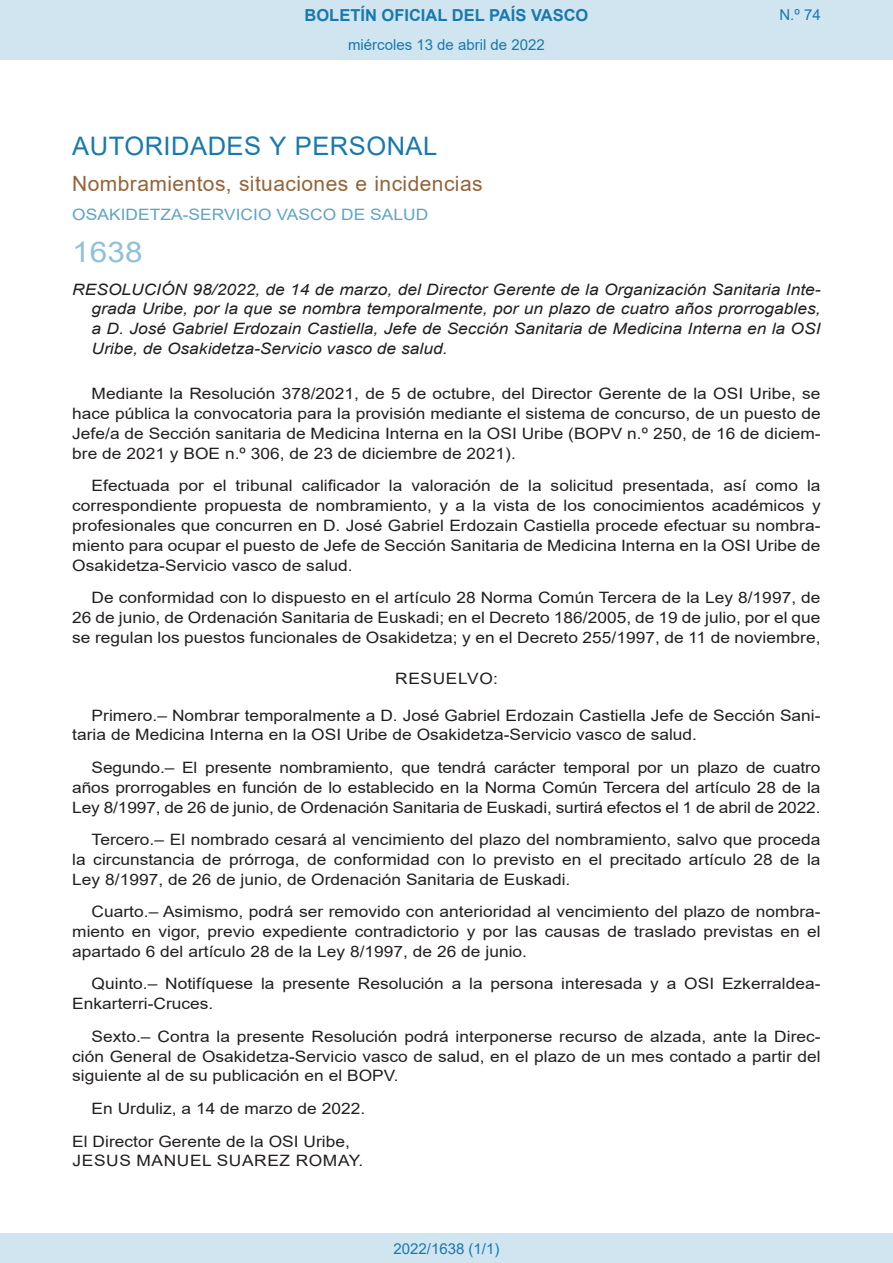
<style>
.page{position:relative;width:893px;height:1263px;background:#fff}
.page>*{position:absolute;margin:0;border:0;box-sizing:border-box;transform-origin:0 0}
.BOPVOrden{font:28.5px "Arial";color:#90c0db;scale:1.11 1}
.BOPVSeccion{font:25.5px "Arial";letter-spacing:.02em;color:#1879ad}
.BOPVSubseccion{font:21px "Arial";letter-spacing:.02em;color:#956338}
.t1{font:700 16.5px "Arial";color:#1879ad}
.BOPVDetalle{font:15.6px/19.8px "Arial";color:#231f20;text-align:justify;scale:1.11 1}
.BOPVTitulo{font:italic 15.6px/19.8px "Arial";color:#231f20;text-align:justify;scale:1.11 1}
.BOPVOrganismo{font:15.6px "Arial";letter-spacing:.005em;color:#5ea4ca;scale:1.11 1}
.BOPVFirmaPuesto{font:15.6px "Arial";color:#231f20;scale:1.11 1}
.BOPVFirmaLugFec{font:15.6px "Arial";color:#231f20;scale:1.11 1}
.BOPVFirmaNombre{font:15.6px "Arial";letter-spacing:.035em;color:#231f20;scale:1.11 1}
.BOPVClave{font:15.6px "Arial";letter-spacing:.035em;color:#231f20;scale:1.11 1}
.Paginacion_Centro{font:15px "Arial";color:#1879ad}
</style>
<div class="page">
<div style="left:0;top:0;width:893px;height:60px;background:#d0e5f0"></div>
<div style="left:0;top:1233px;width:893px;height:30px;background:#d0e5f0"></div>
<p class="t1" style="left:305px;top:3px;width:285px">BOLETÍN OFICIAL DEL PAÍS VASCO</p>
<p class="Paginacion_Centro" style="left:348px;top:35px;width:198px">miércoles 13 de abril de 2022</p>
<p class="Paginacion_Centro" style="left:779px;top:5px;width:43px">N.º 74</p>
<p class="BOPVSeccion" style="left:72px;top:128px;width:366px">AUTORIDADES Y PERSONAL</p>
<p class="BOPVSubseccion" style="left:72px;top:170px;width:412px">Nombramientos, situaciones e incidencias</p>
<p class="BOPVOrganismo" style="left:72px;top:204px;width:322px">OSAKIDETZA-SERVICIO VASCO DE SALUD</p>
<p class="BOPVOrden" style="left:72px;top:232px;width:65px">1638</p>
<p class="BOPVTitulo" style="left:92px;top:279px;width:658px;text-indent:-19px">RESOLUCIÓN 98/2022, de 14 de marzo, del Director Gerente de la Organización Sanitaria Inte&shy;grada Uribe, por la que se nombra temporalmente, por un plazo de cuatro años prorrogables, a D. José Gabriel Erdozain Castiella, Jefe de Sección Sanitaria de Medicina Interna en la OSI Uribe, de Osakidetza-Servicio vasco de salud.</p>
<p class="BOPVDetalle" style="left:72px;top:384px;width:676px;text-indent:19px">Mediante la Resolución 378/2021, de 5 de octubre, del Director Gerente de la OSI Uribe, se hace pública la convocatoria para la provisión mediante el sistema de concurso, de un puesto de Jefe/a de Sección sanitaria de Medicina Interna en la OSI Uribe (BOPV n.º 250, de 16 de diciem&shy;bre de 2021 y BOE n.º 306, de 23 de diciembre de 2021).</p>
<p class="BOPVDetalle" style="left:72px;top:476px;width:676px;text-indent:19px">Efectuada por el tribunal calificador la valoración de la solicitud presentada, así como la correspondiente propuesta de nombramiento, y a la vista de los conocimientos académicos y profesionales que concurren en D. José Gabriel Erdozain Castiella procede efectuar su nombra&shy;miento para ocupar el puesto de Jefe de Sección Sanitaria de Medicina Interna en la OSI Uribe de Osakidetza-Servicio vasco de salud.</p>
<p class="BOPVDetalle" style="left:72px;top:588px;width:676px;text-indent:19px">De conformidad con lo dispuesto en el artículo 28 Norma Común Tercera de la Ley 8/1997, de 26 de junio, de Ordenación Sanitaria de Euskadi; en el Decreto 186/2005, de 19 de julio, por el que se regulan los puestos funcionales de Osakidetza; y en el Decreto 255/1997, de 11 de noviembre,</p>
<p class="BOPVClave" style="left:395px;top:667px;width:94px">RESUELVO:</p>
<p class="BOPVDetalle" style="left:72px;top:705px;width:676px;text-indent:19px">Primero.– Nombrar temporalmente a D. José Gabriel Erdozain Castiella Jefe de Sección Sani&shy;taria de Medicina Interna en la OSI Uribe de Osakidetza-Servicio vasco de salud.</p>
<p class="BOPVDetalle" style="left:72px;top:757px;width:676px;text-indent:19px">Segundo.– El presente nombramiento, que tendrá carácter temporal por un plazo de cuatro años prorrogables en función de lo establecido en la Norma Común Tercera del artículo 28 de la Ley 8/1997, de 26 de junio, de Ordenación Sanitaria de Euskadi, surtirá efectos el 1 de abril de 2022.</p>
<p class="BOPVDetalle" style="left:72px;top:830px;width:676px;text-indent:19px">Tercero.– El nombrado cesará al vencimiento del plazo del nombramiento, salvo que proceda la circunstancia de prórroga, de conformidad con lo previsto en el precitado artículo 28 de la Ley 8/1997, de 26 de junio, de Ordenación Sanitaria de Euskadi.</p>
<p class="BOPVDetalle" style="left:72px;top:902px;width:676px;text-indent:19px">Cuarto.– Asimismo, podrá ser removido con anterioridad al vencimiento del plazo de nombra&shy;miento en vigor, previo expediente contradictorio y por las causas de traslado previstas en el apartado 6 del artículo 28 de la Ley 8/1997, de 26 de junio.</p>
<p class="BOPVDetalle" style="left:72px;top:974px;width:676px;text-indent:19px">Quinto.– Notifíquese la presente Resolución a la persona interesada y a OSI Ezkerraldea-<br>Enkarterri-Cruces.</p>
<p class="BOPVDetalle" style="left:72px;top:1026px;width:676px;text-indent:19px">Sexto.– Contra la presente Resolución podrá interponerse recurso de alzada, ante la Direc&shy;ción General de Osakidetza-Servicio vasco de salud, en el plazo de un mes contado a partir del siguiente al de su publicación en el BOPV.</p>
<p class="BOPVFirmaLugFec" style="left:92px;top:1098px;width:248px">En Urduliz, a 14 de marzo de 2022.</p>
<p class="BOPVFirmaPuesto" style="left:72px;top:1130px;width:252px">El Director Gerente de la OSI Uribe,</p>
<p class="BOPVFirmaNombre" style="left:73px;top:1150px;width:264px">JESUS MANUEL SUAREZ ROMAY.</p>
<p class="Paginacion_Centro" style="left:393px;top:1238px;width:107px">2022/1638 (1/1)</p>
</div>
